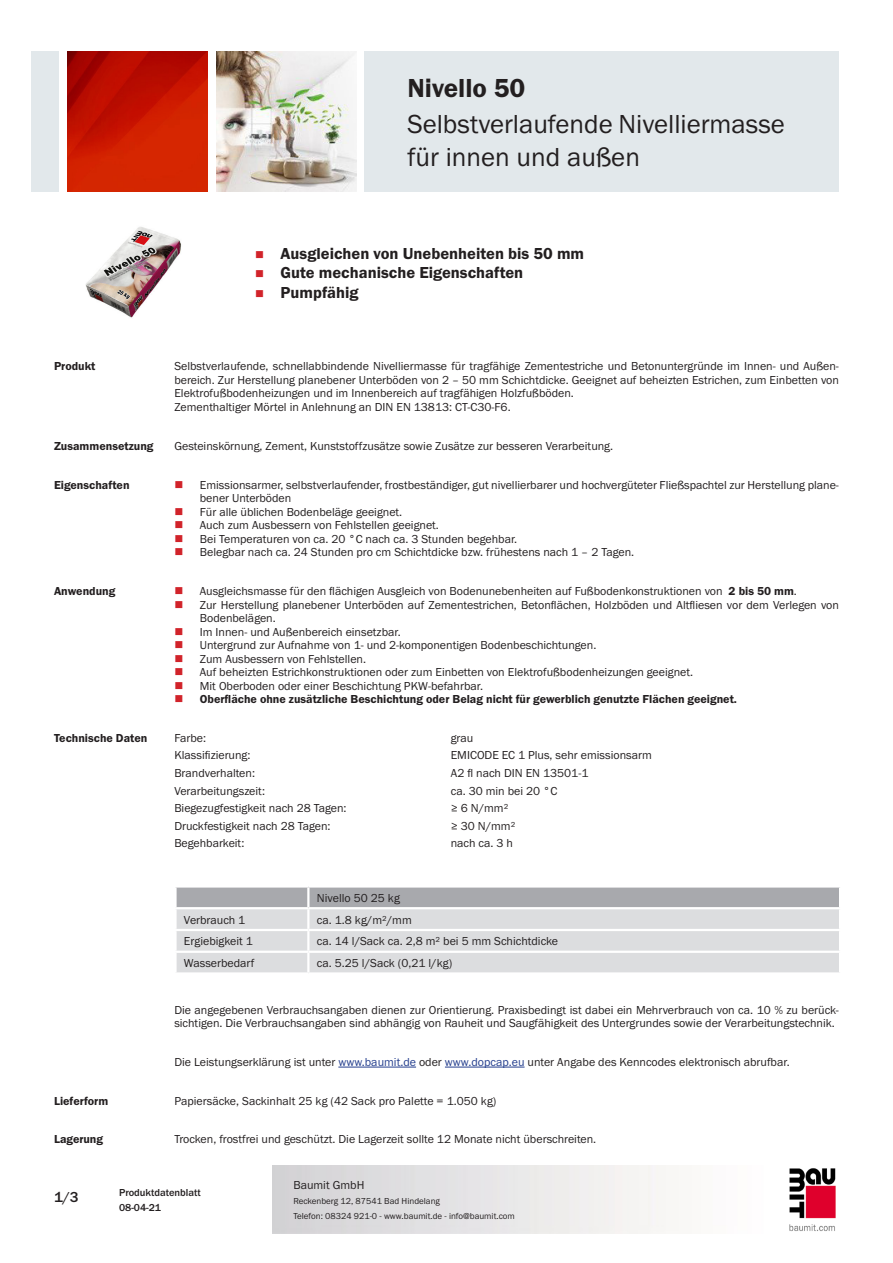
<style>
.page{position:relative;width:893px;height:1263px;background:#fff}
.page>*{position:absolute;margin:0;border:0;box-sizing:border-box;transform-origin:0 0}
.PDS_Produktname_Land{font:27px/32.4px "BM Franklin Gothic URW Boo";color:#231f20}
.PDS_Produktname{font:27px "BM Franklin Gothic URW Dem";color:#231f20}
.t1{font:16.5px "BM Franklin Gothic URW Dem";color:#231f20}
.t2{font:500 15px "BM Franklin Gothic URW";color:#231f20}
.PDS_Standard{font:12px/13.5px "BM Franklin Gothic URW Boo";color:#231f20}
.PDS_Standard_linksbü{font:12px "BM Franklin Gothic URW Boo";color:#231f20}
.PDS_Header{font:12px "BM Franklin Gothic URW Dem";color:#231f20}
.t3{font:500 10.5px/15px "BM Franklin Gothic URW";color:#231f20}
.t4{font:9px/15px "BM Franklin Gothic URW Boo";color:#231f20}
.s1{font-family:"BM Franklin Gothic URW Dem"}
.s2{color:#253f8e}
</style>
<div class="page">
<img style="left:789px;top:1168px;width:47px;height:63px">
<div style="left:32px;top:51px;width:27px;height:140px;background:#e2e8eb"></div>
<img style="left:68px;top:52px;width:140px;height:139px">
<img style="left:216px;top:51px;width:141px;height:140px">
<div style="left:365px;top:51px;width:474px;height:140px;background:#e2e8eb"></div>
<img style="left:85px;top:227px;width:96px;height:91px">
<svg style="left:175px;top:886px;width:665px;height:87px;background:#d4d5d7"></svg>
<hr style="left:308px;top:972px;width:533px;height:3px;background:#fff">
<hr style="left:338px;top:1067px;width:78px;height:1px;background:#253f8e">
<hr style="left:445px;top:1067px;width:80px;height:1px;background:#253f8e">
<p class="PDS_Produktname" style="left:407px;top:71px;width:120px">Nivello 50</p>
<p class="PDS_Produktname_Land" style="left:407px;top:109px;width:379px">Selbstverlaufende Nivelliermasse für innen und außen</p>
<p class="t1" style="left:281px;top:243px;width:305px">Ausgleichen von Unebenheiten bis 50 mm</p>
<p class="t1" style="left:281px;top:263px;width:244px">Gute mechanische Eigenschaften</p>
<p class="t1" style="left:281px;top:282px;width:79px">Pumpfähig</p>
<p class="PDS_Header" style="left:54px;top:359px;width:43px">Produkt</p>
<p class="PDS_Standard" style="left:174px;top:360px;width:666px;text-align:justify">Selbstverlaufende, schnellabbindende Nivelliermasse für tragfähige Zementestriche und Betonuntergründe im Innen- und Außen&shy;bereich. Zur Herstellung planebener Unterböden von 2 – 50 mm Schichtdicke. Geeignet auf beheizten Estrichen, zum Einbetten von Elektrofußbodenheizungen und im Innenbereich auf tragfähigen Holzfußböden.</p>
<p class="PDS_Standard" style="left:174px;top:400px;width:338px">Zementhaltiger Mörtel in Anlehnung an DIN EN 13813: CT-C30-F6.</p>
<p class="PDS_Header" style="left:54px;top:438px;width:101px">Zusammensetzung</p>
<p class="PDS_Standard" style="left:174px;top:439px;width:440px">Gesteinskörnung, Zement, Kunststoffzusätze sowie Zusätze zur besseren Verarbeitung.</p>
<p class="PDS_Header" style="left:54px;top:477px;width:77px">Eigenschaften</p>
<p class="PDS_Standard" style="left:200px;top:478px;width:641px">Emissionsarmer, selbstverlaufender, frostbeständiger, gut nivellierbarer und hochvergüteter Fließspachtel zur Herstellung plane&shy;bener Unterböden</p>
<p class="PDS_Standard" style="left:200px;top:505px;width:204px">Für alle üblichen Bodenbeläge geeignet.</p>
<p class="PDS_Standard" style="left:200px;top:519px;width:241px">Auch zum Ausbessern von Fehlstellen geeignet.</p>
<p class="PDS_Standard" style="left:200px;top:532px;width:319px">Bei Temperaturen von ca. 20 °C nach ca. 3 Stunden begehbar.</p>
<p class="PDS_Standard" style="left:200px;top:546px;width:436px">Belegbar nach ca. 24 Stunden pro cm Schichtdicke bzw. frühestens nach 1 – 2 Tagen.</p>
<p class="PDS_Header" style="left:54px;top:584px;width:63px">Anwendung</p>
<p class="PDS_Standard" style="left:200px;top:584px;width:599px">Ausgleichsmasse für den flächigen Ausgleich von Bodenunebenheiten auf Fußbodenkonstruktionen von <span class="s1">2 bis 50 mm</span>.</p>
<p class="PDS_Standard" style="left:200px;top:598px;width:641px">Zur Herstellung planebener Unterböden auf Zementestrichen, Betonflächen, Holzböden und Altfliesen vor dem Verlegen von<br>Bodenbelägen.</p>
<p class="PDS_Standard" style="left:200px;top:625px;width:202px">Im Innen- und Außenbereich einsetzbar.</p>
<p class="PDS_Standard" style="left:200px;top:638px;width:398px">Untergrund zur Aufnahme von 1- und 2-komponentigen Bodenbeschichtungen.</p>
<p class="PDS_Standard" style="left:200px;top:652px;width:168px">Zum Ausbessern von Fehlstellen.</p>
<p class="PDS_Standard" style="left:200px;top:665px;width:495px">Auf beheizten Estrichkonstruktionen oder zum Einbetten von Elektrofußbodenheizungen geeignet.</p>
<p class="PDS_Standard" style="left:200px;top:679px;width:285px">Mit Oberboden oder einer Beschichtung PKW-befahrbar.</p>
<p class="PDS_Header" style="left:200px;top:692px;width:539px">Oberfläche ohne zusätzliche Beschichtung oder Belag nicht für gewerblich genutzte Flächen geeignet.</p>
<p class="PDS_Header" style="left:54px;top:730px;width:95px">Technische Daten</p>
<p class="PDS_Standard_linksbü" style="left:174px;top:730px;width:33px">Farbe:</p>
<p class="PDS_Standard_linksbü" style="left:451px;top:730px;width:24px">grau</p>
<p class="PDS_Standard_linksbü" style="left:174px;top:748px;width:78px">Klassifizierung:</p>
<p class="PDS_Standard_linksbü" style="left:451px;top:748px;width:203px">EMICODE EC 1 Plus, sehr emissionsarm</p>
<p class="PDS_Standard_linksbü" style="left:174px;top:765px;width:82px">Brandverhalten:</p>
<p class="PDS_Standard_linksbü" style="left:451px;top:765px;width:139px">A2 fl nach DIN EN 13501-1</p>
<p class="PDS_Standard_linksbü" style="left:174px;top:783px;width:92px">Verarbeitungszeit:</p>
<p class="PDS_Standard_linksbü" style="left:451px;top:783px;width:108px">ca. 30 min bei 20 °C</p>
<p class="PDS_Standard_linksbü" style="left:174px;top:800px;width:174px">Biegezugfestigkeit nach 28 Tagen:</p>
<p class="PDS_Standard_linksbü" style="left:451px;top:800px;width:59px">≥ 6 N/mm²</p>
<p class="PDS_Standard_linksbü" style="left:174px;top:818px;width:158px">Druckfestigkeit nach 28 Tagen:</p>
<p class="PDS_Standard_linksbü" style="left:451px;top:818px;width:66px">≥ 30 N/mm²</p>
<p class="PDS_Standard_linksbü" style="left:174px;top:835px;width:72px">Begehbarkeit:</p>
<p class="PDS_Standard_linksbü" style="left:451px;top:835px;width:64px">nach ca. 3 h</p>
<p class="PDS_Standard_linksbü" style="left:317px;top:890px;width:85px">Nivello 50 25 kg</p>
<p class="PDS_Standard_linksbü" style="left:184px;top:912px;width:63px">Verbrauch 1</p>
<p class="PDS_Standard_linksbü" style="left:317px;top:912px;width:96px">ca. 1.8 kg/m²/mm</p>
<p class="PDS_Standard_linksbü" style="left:184px;top:934px;width:70px">Ergiebigkeit 1</p>
<p class="PDS_Standard_linksbü" style="left:317px;top:934px;width:243px">ca. 14 l/Sack ca. 2,8 m² bei 5 mm Schichtdicke</p>
<p class="PDS_Standard_linksbü" style="left:184px;top:956px;width:72px">Wasserbedarf</p>
<p class="PDS_Standard_linksbü" style="left:317px;top:956px;width:137px">ca. 5.25 l/Sack (0,21 l/kg)</p>
<p class="PDS_Standard" style="left:174px;top:1003px;width:666px">Die angegebenen Verbrauchsangaben dienen zur Orientierung. Praxisbedingt ist dabei ein Mehrverbrauch von ca. 10 % zu berück&shy;sichtigen. Die Verbrauchsangaben sind abhängig von Rauheit und Saugfähigkeit des Untergrundes sowie der Verarbeitungstechnik.</p>
<p class="PDS_Standard" style="left:174px;top:1055px;width:617px">Die Leistungserklärung ist unter <span class="s2">www.baumit.de</span> oder <span class="s2">www.dopcap.eu</span> unter Angabe des Kenncodes elektronisch abrufbar.</p>
<p class="PDS_Header" style="left:54px;top:1093px;width:56px">Lieferform</p>
<p class="PDS_Standard" style="left:174px;top:1094px;width:324px">Papiersäcke, Sackinhalt 25 kg (42 Sack pro Palette = 1.050 kg)</p>
<p class="PDS_Header" style="left:54px;top:1132px;width:51px">Lagerung</p>
<p class="PDS_Standard" style="left:174px;top:1133px;width:423px">Trocken, frostfrei und geschützt. Die Lagerzeit sollte 12 Monate nicht überschreiten.</p>
<p class="t2" style="left:54px;top:1188px;width:26px">1/3</p>
<p class="t3" style="left:119px;top:1185px;width:83px">Produktdatenblatt<br>08-04-21</p>
<p class="PDS_Standard" style="left:293px;top:1178px;width:73px">Baumit GmbH</p>
<p class="t4" style="left:293px;top:1193px;width:223px">Reckenberg 12, 87541 Bad Hindelang<br>Telefon: 08324 921-0 - www.baumit.de - info@baumit.com</p>
</div>
